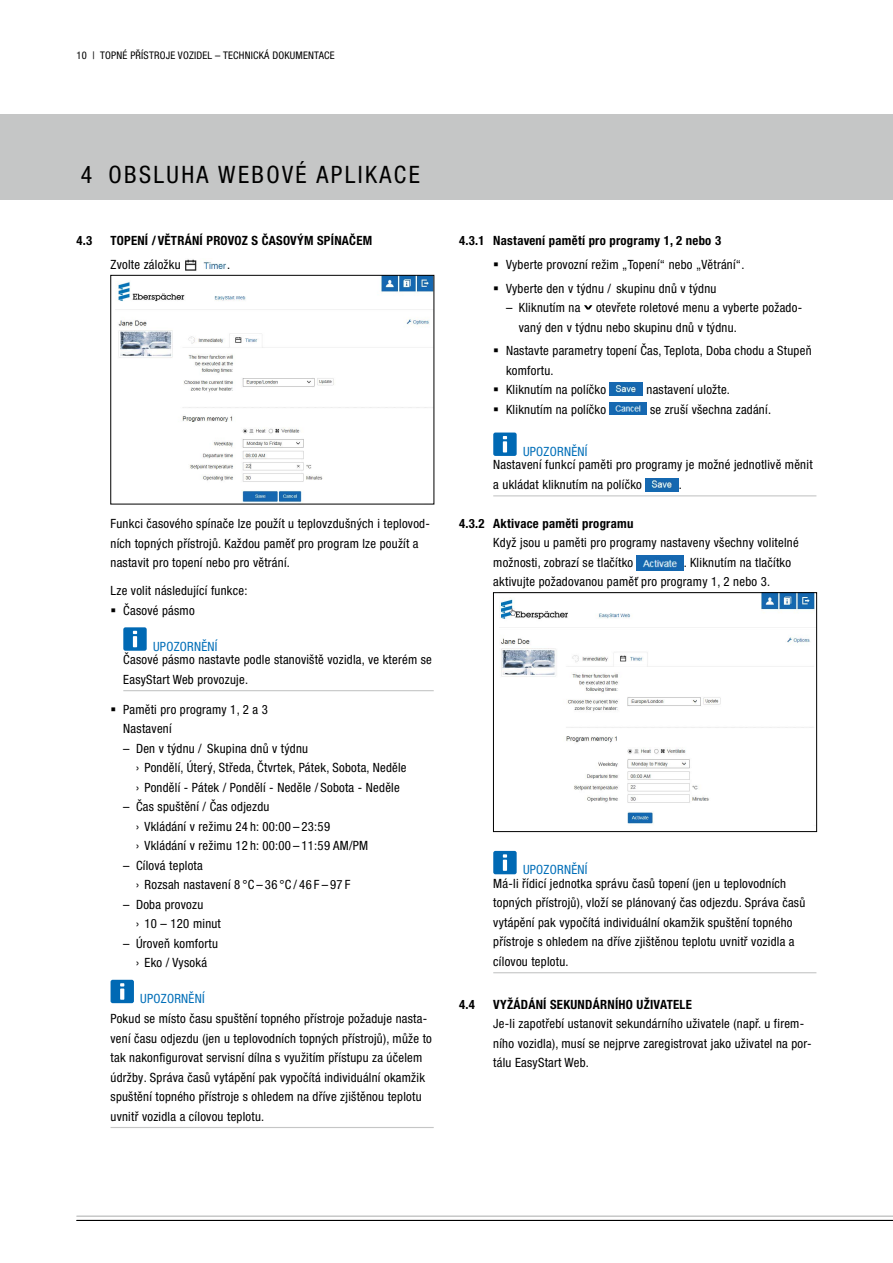
<style>
.page{position:relative;width:893px;height:1263px;background:#fff}
.page>*{position:absolute;margin:0;border:0;box-sizing:border-box;transform-origin:0 0}
.t1{font:condensed 24px "Helvetica Neue LTW1 G";color:#000}
.t2{font:condensed 12.75px/19.5px "Helvetica Neue LTW1 G";letter-spacing:.02em;color:#000}
.t3{font:700 condensed 12.75px "Helvetica Neue LTW1 G";letter-spacing:.02em;color:#000}
.t4{font:condensed 12.75px "Helvetica Neue LTW1 G";letter-spacing:.02em;color:#006eb8}
.t5{font:condensed 10.5px "Helvetica Neue LTW1 G";letter-spacing:.02em;color:#000}
</style>
<div class="page">
<div style="left:0;top:115px;width:893px;height:85px;background:#c5c6c6"></div>
<hr style="left:77px;top:1216px;width:816px;height:1px;background:#c5c6c6">
<hr style="left:77px;top:1220px;width:816px;height:1px;background:#000">
<hr style="left:123px;top:690px;width:311px;height:1px;background:#c5c6c6">
<hr style="left:111px;top:1127px;width:323px;height:1px;background:#c5c6c6">
<img style="left:185px;top:259px;width:42px;height:12px">
<img style="left:116px;top:277px;width:316px;height:225px">
<div style="left:123px;top:627px;width:24px;height:24px;background:#0069b4;border-radius:2px"></div>
<hr style="left:133px;top:636px;width:4px;height:11px;background:#fff">
<svg style="left:133px;top:631px;width:4px;height:3px"></svg>
<div style="left:111px;top:980px;width:23px;height:23px;background:#0069b4;border-radius:2px"></div>
<svg style="left:120px;top:988px;width:4px;height:12px"></svg>
<svg style="left:120px;top:983px;width:4px;height:3px"></svg>
<hr style="left:493px;top:495px;width:323px;height:1px;background:#c5c6c6">
<hr style="left:493px;top:972px;width:323px;height:1px;background:#c5c6c6">
<svg style="left:584px;top:305px;width:8px;height:5px"></svg>
<img style="left:610px;top:383px;width:33px;height:12px">
<img style="left:610px;top:402px;width:36px;height:13px">
<div style="left:493px;top:432px;width:24px;height:24px;background:#0069b4;border-radius:2px"></div>
<hr style="left:503px;top:441px;width:4px;height:11px;background:#fff">
<svg style="left:503px;top:436px;width:4px;height:3px"></svg>
<img style="left:645px;top:478px;width:34px;height:13px">
<img style="left:637px;top:555px;width:47px;height:16px">
<img style="left:499px;top:594px;width:316px;height:230px">
<div style="left:493px;top:592px;width:324px;height:240px;border:1px solid #000"></div>
<div style="left:493px;top:851px;width:24px;height:23px;background:#0069b4;border-radius:2px"></div>
<hr style="left:503px;top:860px;width:4px;height:11px;background:#fff">
<svg style="left:503px;top:854px;width:4px;height:4px"></svg>
<p class="t5" style="left:77px;top:49px;width:260px">10 | TOPNÉ PŘÍSTROJE VOZIDEL – TECHNICKÁ DOKUMENTACE</p>
<h1 class="t1" style="left:81px;top:160px;width:59px">4 Obsluha</h1>
<h1 class="t1" style="left:218px;top:160px;width:16px">webové</h1>
<h1 class="t1" style="left:316px;top:160px;width:14px">aplikace</h1>
<p class="t3" style="left:77px;top:233px;width:17px">4.3</p>
<p class="t3" style="left:111px;top:233px;width:263px">TOPENÍ /VĚTRÁNÍ PROVOZ S ČASOVÝM SPÍNAČEM</p>
<p class="t2" style="left:111px;top:255px;width:72px">Zvolte záložku</p>
<p class="t2" style="left:227px;top:255px;width:5px">.</p>
<p class="t2" style="left:111px;top:514px;width:321px">Funkci časového spínače lze použít u teplovzdušných i teplovod&shy;ních topných přístrojů. Každou paměť pro program lze použít a nastavit pro topení nebo pro větrání.</p>
<p class="t2" style="left:123px;top:581px;width:126px;text-indent:-13px">Lze volit následující funkce:<br>Časové pásmo</p>
<p class="t4" style="left:153px;top:639px;width:66px">UPOZORNĚNÍ</p>
<p class="t2" style="left:123px;top:650px;width:310px">Časové pásmo nastavte podle stanoviště vozidla, ve kterém se<br>EasyStart Web provozuje.</p>
<p class="t2" style="left:123px;top:700px;width:146px">Paměti pro programy 1, 2 a 3<br>Nastavení</p>
<p class="t2" style="left:136px;top:739px;width:272px;text-indent:-13px">– Den v týdnu / Skupina dnů v týdnu<br>› Pondělí, Úterý, Středa, Čtvrtek, Pátek, Sobota, Neděle › Pondělí - Pátek / Pondělí - Neděle / Sobota - Neděle</p>
<p class="t2" style="left:136px;top:797px;width:234px;text-indent:-13px">– Čas spuštění / Čas odjezdu<br>› Vkládání v režimu 24 h: 00:00 – 23:59<br>› Vkládání v režimu 12 h: 00:00 – 11:59 AM/PM</p>
<p class="t2" style="left:136px;top:856px;width:216px;text-indent:-13px">– Cílová teplota<br>› Rozsah nastavení 8 °C – 36 °C / 46 F – 97 F</p>
<p class="t2" style="left:136px;top:895px;width:86px;text-indent:-13px">– Doba provozu<br>› 10 – 120 minut</p>
<p class="t2" style="left:123px;top:934px;width:96px;text-align:center">– Úroveň komfortu › Eko / Vysoká</p>
<p class="t4" style="left:140px;top:991px;width:66px">UPOZORNĚNÍ</p>
<p class="t2" style="left:111px;top:1009px;width:323px">Pokud se místo času spuštění topného přístroje požaduje nasta&shy;vení času odjezdu (jen u teplovodních topných přístrojů), může to tak nakonfigurovat servisní dílna s využitím přístupu za účelem údržby. Správa časů vytápění pak vypočítá individuální okamžik spuštění topného přístroje s ohledem na dříve zjištěnou teplotu uvnitř vozidla a cílovou teplotu.</p>
<p class="t3" style="left:459px;top:233px;width:263px">4.3.1 Nastavení pamětí pro programy 1, 2 nebo 3</p>
<p class="t2" style="left:506px;top:252px;width:240px;line-height:23.7px">Vyberte provozní režim „Topení“ nebo „Větrání“.<br>Vyberte den v týdnu / skupinu dnů v týdnu</p>
<p class="t2" style="left:519px;top:298px;width:285px;text-indent:-13px">– Kliknutím na otevřete roletové menu a vyberte požado&shy;vaný den v týdnu nebo skupinu dnů v týdnu.</p>
<p class="t2" style="left:506px;top:341px;width:307px">Nastavte parametry topení Čas, Teplota, Doba chodu a Stupeň komfortu.<br>Kliknutím na políčko</p>
<p class="t2" style="left:646px;top:380px;width:85px">nastavení uložte.</p>
<p class="t2" style="left:506px;top:400px;width:102px">Kliknutím na políčko</p>
<p class="t2" style="left:650px;top:400px;width:122px">se zruší všechna zadání.</p>
<p class="t4" style="left:523px;top:444px;width:66px">UPOZORNĚNÍ</p>
<p class="t2" style="left:493px;top:455px;width:321px">Nastavení funkcí paměti pro programy je možné jednotlivě měnit a ukládat kliknutím na políčko</p>
<p class="t2" style="left:679px;top:475px;width:5px">.</p>
<p class="t3" style="left:459px;top:515px;width:176px">4.3.2 Aktivace paměti programu</p>
<p class="t2" style="left:493px;top:533px;width:307px">Když jsou u paměti pro programy nastaveny všechny volitelné možnosti, zobrazí se tlačítko</p>
<p class="t2" style="left:493px;top:552px;width:299px;text-indent:191px">. Kliknutím na tlačítko aktivujte požadovanou paměť pro programy 1, 2 nebo 3.</p>
<p class="t4" style="left:523px;top:862px;width:66px">UPOZORNĚNÍ</p>
<p class="t2" style="left:493px;top:874px;width:314px">Má-li řídicí jednotka správu časů topení (jen u teplovodních topných přístrojů), vloží se plánovaný čas odjezdu. Správa časů vytápění pak vypočítá individuální okamžik spuštění topného přístroje s ohledem na dříve zjištěnou teplotu uvnitř vozidla a cílovou teplotu.</p>
<p class="t3" style="left:459px;top:996px;width:17px">4.4</p>
<p class="t3" style="left:493px;top:996px;width:200px">VYŽÁDÁNÍ SEKUNDÁRNÍHO UŽIVATELE</p>
<p class="t2" style="left:493px;top:1014px;width:320px">Je-li zapotřebí ustanovit sekundárního uživatele (např. u firem&shy;ního vozidla), musí se nejprve zaregistrovat jako uživatel na por&shy;tálu EasyStart Web.</p>
</div>
